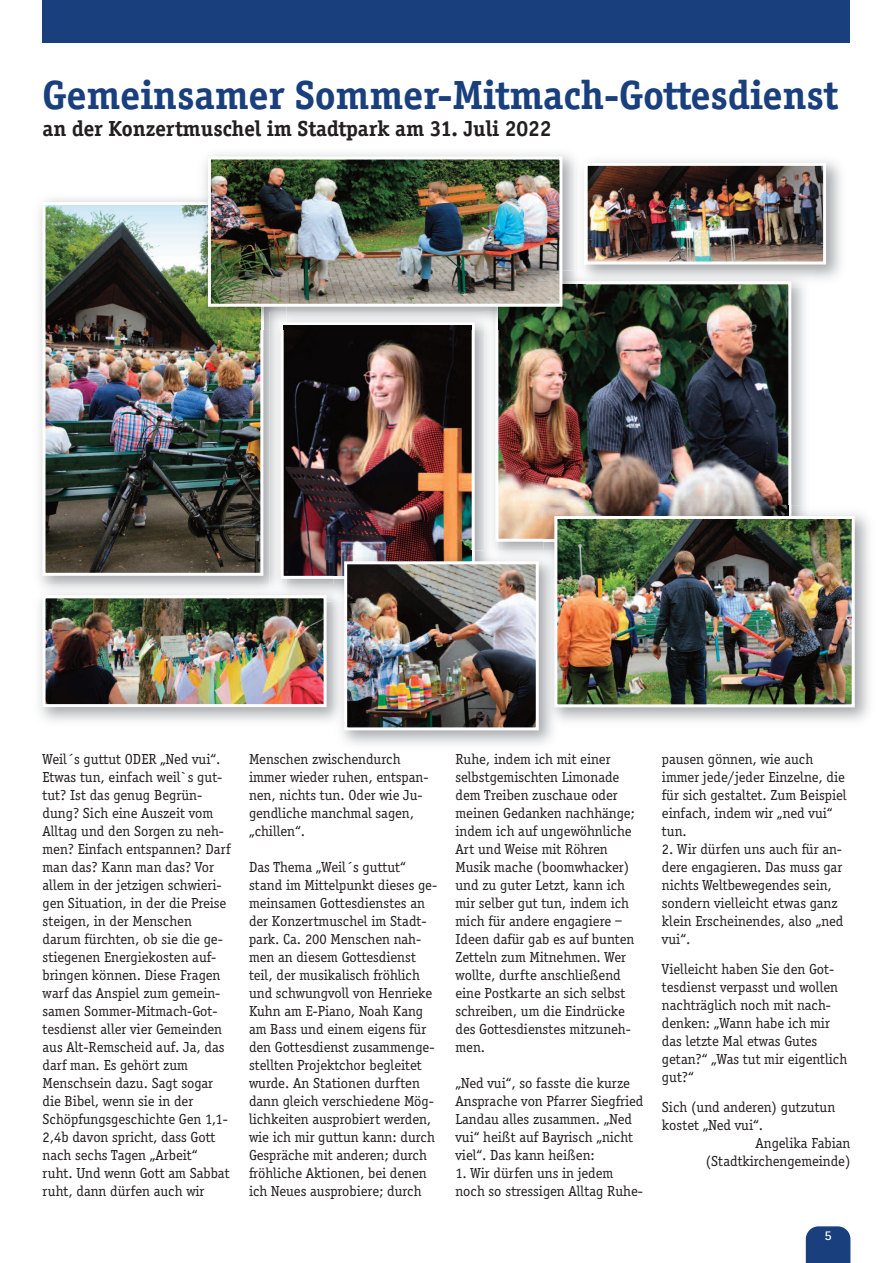
<style>
.page{position:relative;width:893px;height:1263px;background:#fff}
.page>*{position:absolute;margin:0;border:0;box-sizing:border-box;transform-origin:0 0}
.t1{font:700 42px "Officina Serif";color:#193f7d}
.t2{font:700 22.5px "Officina Serif";color:#231f20}
.t3{font:15px/18px "Officina Serif";color:#231f20}
.t4{font:700 13.5px "Rotis Sans Serif";color:#fff}
</style>
<div class="page">
<div style="left:806px;top:1226px;width:44px;height:37px;background:#193f7d"></div>
<div style="left:43px;top:0;width:807px;height:43px;background:#193f7d"></div>
<img style="left:39px;top:198px;width:231px;height:386px">
<img style="left:47px;top:206px;width:212px;height:366px">
<div style="left:43px;top:202px;width:220px;height:374px;border:3px solid #fff"></div>
<img style="left:285px;top:330px;width:186px;height:245px">
<div style="left:281px;top:322px;width:194px;height:257px;border:3px solid #fff"></div>
<img style="left:589px;top:167px;width:233px;height:93px">
<div style="left:585px;top:163px;width:241px;height:101px;border:3px solid #fff"></div>
<img style="left:498px;top:287px;width:307px;height:264px">
<img style="left:791px;top:281px;width:23px;height:6px">
<img style="left:499px;top:285px;width:288px;height:253px">
<div style="left:495px;top:281px;width:296px;height:261px;border:3px solid #fff"></div>
<img style="left:204px;top:153px;width:370px;height:159px">
<img style="left:197px;top:191px;width:89px;height:139px">
<img style="left:197px;top:202px;width:66px;height:128px">
<img style="left:270px;top:312px;width:214px;height:18px">
<img style="left:281px;top:322px;width:194px;height:8px">
<img style="left:284px;top:325px;width:188px;height:5px">
<img style="left:585px;top:163px;width:1px;height:101px">
<img style="left:562px;top:270px;width:12px;height:11px">
<svg style="left:574px;top:270px;width:11px;height:11px"></svg>
<img style="left:498px;top:281px;width:87px;height:49px">
<img style="left:212px;top:161px;width:346px;height:142px">
<div style="left:208px;top:157px;width:354px;height:150px;border:3px solid #fff"></div>
<img style="left:327px;top:599px;width:6px;height:2px">
<img style="left:47px;top:599px;width:276px;height:104px">
<div style="left:43px;top:595px;width:284px;height:112px;border:3px solid #fff"></div>
<img style="left:333px;top:551px;width:151px;height:48px">
<img style="left:333px;top:551px;width:142px;height:28px">
<svg style="left:333px;top:599px;width:11px;height:2px"></svg>
<img style="left:348px;top:565px;width:187px;height:161px">
<div style="left:344px;top:561px;width:195px;height:169px;border:3px solid #fff"></div>
<img style="left:543px;top:505px;width:248px;height:37px">
<img style="left:558px;top:520px;width:293px;height:183px">
<div style="left:554px;top:516px;width:301px;height:191px;border:3px solid #fff"></div>
<h1 class="t1" style="left:43px;top:70px;width:797px">Gemeinsamer Sommer-Mitmach-Gottesdienst</h1>
<h2 class="t2" style="left:43px;top:115px;width:511px">an der Konzertmuschel im Stadtpark am 31. Juli 2022</h2>
<p class="t3" style="left:43px;top:750px;width:189px">Weil´s guttut ODER „Ned vui“.<br>Etwas tun, einfach weil`s gut&shy;tut? Ist das genug Begrün&shy;dung? Sich eine Auszeit vom<br>Alltag und den Sorgen zu neh&shy;men? Einfach entspannen? Darf man das? Kann man das? Vor allem in der jetzigen schwieri&shy;gen Situation, in der die Preise steigen, in der Menschen darum fürchten, ob sie die ge&shy;stiegenen Energiekosten auf&shy;bringen können. Diese Fragen warf das Anspiel zum gemein&shy;samen Sommer-Mitmach-Got&shy;tesdienst aller vier Gemeinden aus Alt-Remscheid auf. Ja, das darf man. Es gehört zum<br>Menschsein dazu. Sagt sogar die Bibel, wenn sie in der<br>Schöpfungsgeschichte Gen 1,1-<br>2,4b davon spricht, dass Gott nach sechs Tagen „Arbeit“ ruht. Und wenn Gott am Sabbat ruht, dann dürfen auch wir</p>
<p class="t3" style="left:249px;top:750px;width:181px">Menschen zwischendurch immer wieder ruhen, entspan&shy;nen, nichts tun. Oder wie Ju&shy;gendliche manchmal sagen, „chillen“.</p>
<p class="t3" style="left:249px;top:858px;width:190px">Das Thema „Weil´s guttut“ stand im Mittelpunkt dieses ge&shy;meinsamen Gottesdienstes an der Konzertmuschel im Stadt&shy;park. Ca. 200 Menschen nah&shy;men an diesem Gottesdienst teil, der musikalisch fröhlich und schwungvoll von Henrieke<br>Kuhn am E-Piano, Noah Kang am Bass und einem eigens für den Gottesdienst zusammenge&shy;stellten Projektchor begleitet wurde. An Stationen durften dann gleich verschiedene Mög&shy;lichkeiten ausprobiert werden, wie ich mir guttun kann: durch<br>Gespräche mit anderen; durch fröhliche Aktionen, bei denen ich Neues ausprobiere; durch</p>
<p class="t3" style="left:455px;top:750px;width:181px">Ruhe, indem ich mit einer selbstgemischten Limonade dem Treiben zuschaue oder meinen Gedanken nachhänge; indem ich auf ungewöhnliche<br>Art und Weise mit Röhren<br>Musik mache (boomwhacker) und zu guter Letzt, kann ich mir selber gut tun, indem ich mich für andere engagiere –<br>Ideen dafür gab es auf bunten<br>Zetteln zum Mitnehmen. Wer wollte, durfte anschließend eine Postkarte an sich selbst schreiben, um die Eindrücke des Gottesdienstes mitzuneh&shy;men.</p>
<p class="t3" style="left:455px;top:1074px;width:189px">„Ned vui“, so fasste die kurze<br>Ansprache von Pfarrer Siegfried<br>Landau alles zusammen. „Ned vui“ heißt auf Bayrisch „nicht viel“. Das kann heißen:</p>
<p class="t3" style="left:455px;top:1164px;width:189px">1. Wir dürfen uns in jedem noch so stressigen Alltag Ruhe-</p>
<p class="t3" style="left:662px;top:750px;width:186px">pausen gönnen, wie auch immer jede/jeder Einzelne, die für sich gestaltet. Zum Beispiel einfach, indem wir „ned vui“ tun.</p>
<p class="t3" style="left:662px;top:840px;width:183px">2. Wir dürfen uns auch für an&shy;dere engagieren. Das muss gar nichts Weltbewegendes sein, sondern vielleicht etwas ganz klein Erscheinendes, also „ned vui“.</p>
<p class="t3" style="left:662px;top:960px;width:187px">Vielleicht haben Sie den Got&shy;tesdienst verpasst und wollen nachträglich noch mit nach&shy;denken: „Wann habe ich mir das letzte Mal etwas Gutes getan?“ „Was tut mir eigentlich gut?“</p>
<p class="t3" style="left:662px;top:1098px;width:175px">Sich (und anderen) gutzutun</p>
<p class="t3" style="left:662px;top:1116px;width:103px">kostet „Ned vui“.</p>
<p class="t3" style="left:755px;top:1134px;width:96px">Angelika Fabian</p>
<p class="t3" style="left:706px;top:1152px;width:146px">(Stadtkirchengemeinde)</p>
<p class="t4" style="left:824px;top:1231px;width:9px">5</p>
</div>
